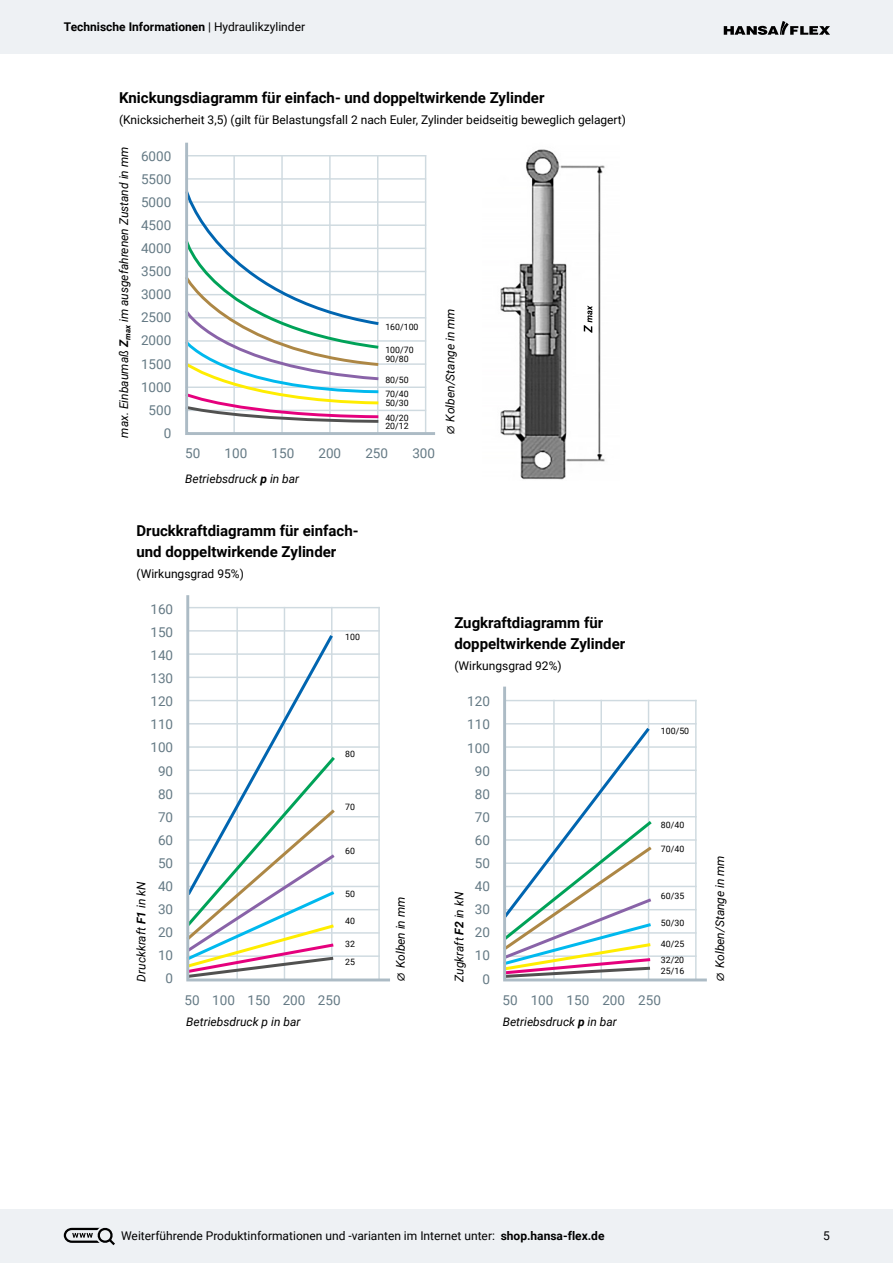
<style>
.page{position:relative;width:893px;height:1263px;background:#fff}
.page>*{position:absolute;margin:0;border:0;box-sizing:border-box;transform-origin:0 0}
.t1{font:700 15px/21px "Roboto";color:#000}
.t2{font:13.5px/23.1px "Roboto";color:#647984;text-align:right}
.t3{font:12px "Roboto";color:#000}
.t4{font:italic 12px "Roboto";color:#000}
.t5{font:700 12px "Roboto";color:#000}
.t6{font:8.7px/14.5px "Roboto";color:#000}
.s1{font-weight:400}
.s2{font-weight:700}
</style>
<div class="page">
<div style="left:0;top:0;width:893px;height:54px;background:#eef1f4"></div>
<div style="left:0;top:1209px;width:893px;height:54px;background:#eef1f4"></div>
<svg style="left:724px;top:21px;width:106px;height:14px"></svg>
<svg style="left:63px;top:1227px;width:52px;height:19px"></svg>
<svg style="left:503px;top:686px;width:204px;height:296px"></svg>
<svg style="left:186px;top:595px;width:204px;height:387px"></svg>
<img style="left:500px;top:149px;width:105px;height:331px">
<svg style="left:185px;top:142px;width:250px;height:293px"></svg>
<div style="left:577px;top:291px;width:19px;height:83px;background:#fff"></div>
<svg style="left:584px;top:305px;width:8px;height:28px"></svg>
<p class="t5" style="left:64px;top:19px;width:243px">Technische Informationen <span class="s1">| Hydraulikzylinder</span></p>
<p class="t1" style="left:119px;top:87px;width:427px">Knickungsdiagramm für einfach- und doppeltwirkende Zylinder</p>
<p class="t3" style="left:119px;top:112px;width:508px">(Knicksicherheit 3,5) (gilt für Belastungsfall 2 nach Euler, Zylinder beidseitig beweglich gelagert)</p>
<p class="t2" style="left:141px;top:144px;width:32px">6000<br>5500<br>5000<br>4500<br>4000<br>3500<br>3000<br>2500<br>2000<br>1500<br>1000<br>500<br>0</p>
<p class="t2" style="left:185px;top:441px;width:17px">50</p>
<p class="t2" style="left:225px;top:441px;width:24px">100</p>
<p class="t2" style="left:271px;top:441px;width:24px">150</p>
<p class="t2" style="left:318px;top:441px;width:24px">200</p>
<p class="t2" style="left:365px;top:441px;width:24px">250</p>
<p class="t2" style="left:412px;top:441px;width:24px">300</p>
<p class="t4" style="left:185px;top:470px;width:116px">Betriebsdruck <span class="s2">p</span> in bar</p>
<p class="t4" style="left:115px;top:438px;width:293px;rotate:-90deg">max. Einbaumaß <span class="s2">Z</span><sub>max</sub> im ausgefahrenen Zustand in mm</p>
<p class="t4" style="left:442px;top:435px;width:128px;rotate:-90deg">⌀ Kolben/Stange in mm</p>
<p class="t6" style="left:385px;top:319px;width:35px">160/100</p>
<p class="t6" style="left:385px;top:345px;width:30px;line-height:8.7px">100/70<br>90/80</p>
<p class="t6" style="left:385px;top:372px;width:25px">80/50<br>70/40</p>
<p class="t6" style="left:385px;top:395px;width:25px">50/30<br>40/20</p>
<p class="t6" style="left:385px;top:419px;width:25px">20/12</p>
<p class="t1" style="left:136px;top:519px;width:224px">Druckkraftdiagramm für einfach&shy;und doppeltwirkende Zylinder</p>
<p class="t3" style="left:136px;top:565px;width:109px">(Wirkungsgrad 95%)</p>
<p class="t2" style="left:150px;top:597px;width:24px">160<br>150<br>140<br>130<br>120<br>110<br>100<br>90<br>80<br>70<br>60<br>50<br>40<br>30<br>20<br>10<br>0</p>
<p class="t4" style="left:133px;top:981px;width:102px;rotate:-90deg">Druckkraft <span class="s2">F1</span> in kN</p>
<p class="t6" style="left:345px;top:629px;width:16px">100</p>
<p class="t6" style="left:345px;top:746px;width:11px">80</p>
<p class="t6" style="left:345px;top:799px;width:11px">70</p>
<p class="t6" style="left:345px;top:843px;width:11px">60</p>
<p class="t6" style="left:345px;top:887px;width:11px">50</p>
<p class="t6" style="left:345px;top:913px;width:11px">40</p>
<p class="t6" style="left:345px;top:935px;width:11px;line-height:17.5px">32<br>25</p>
<p class="t2" style="left:185px;top:988px;width:158px">50 100 150 200 250</p>
<p class="t4" style="left:186px;top:1013px;width:116px">Betriebsdruck p in bar</p>
<p class="t4" style="left:392px;top:981px;width:86px;rotate:-90deg">⌀ Kolben in mm</p>
<p class="t1" style="left:454px;top:611px;width:172px">Zugkraftdiagramm für doppeltwirkende Zylinder</p>
<p class="t3" style="left:454px;top:657px;width:109px">(Wirkungsgrad 92%)</p>
<p class="t2" style="left:467px;top:689px;width:24px">120<br>110<br>100<br>90<br>80<br>70<br>60<br>50<br>40<br>30<br>20<br>10<br>0</p>
<p class="t4" style="left:451px;top:981px;width:91px;rotate:-90deg">Zugkraft <span class="s2">F2</span> in kN</p>
<p class="t6" style="left:661px;top:723px;width:30px">100/50</p>
<p class="t6" style="left:661px;top:817px;width:25px">80/40</p>
<p class="t6" style="left:661px;top:841px;width:25px">70/40</p>
<p class="t6" style="left:661px;top:888px;width:25px">60/35</p>
<p class="t6" style="left:661px;top:915px;width:25px">50/30</p>
<p class="t6" style="left:661px;top:935px;width:25px;line-height:16.5px">40/25<br>32/20</p>
<p class="t6" style="left:661px;top:963px;width:25px">25/16</p>
<p class="t2" style="left:502px;top:988px;width:160px">50 100 150 200 250</p>
<p class="t4" style="left:503px;top:1013px;width:116px">Betriebsdruck <span class="s2">p</span> in bar</p>
<p class="t4" style="left:711px;top:981px;width:128px;rotate:-90deg">⌀ Kolben/Stange in mm</p>
<p class="t3" style="left:121px;top:1227px;width:485px">Weiterführende Produktinformationen und -varianten im Internet unter: <span class="s2">shop.hansa-flex.de</span></p>
<p class="t3" style="left:823px;top:1227px;width:8px">5</p>
</div>
